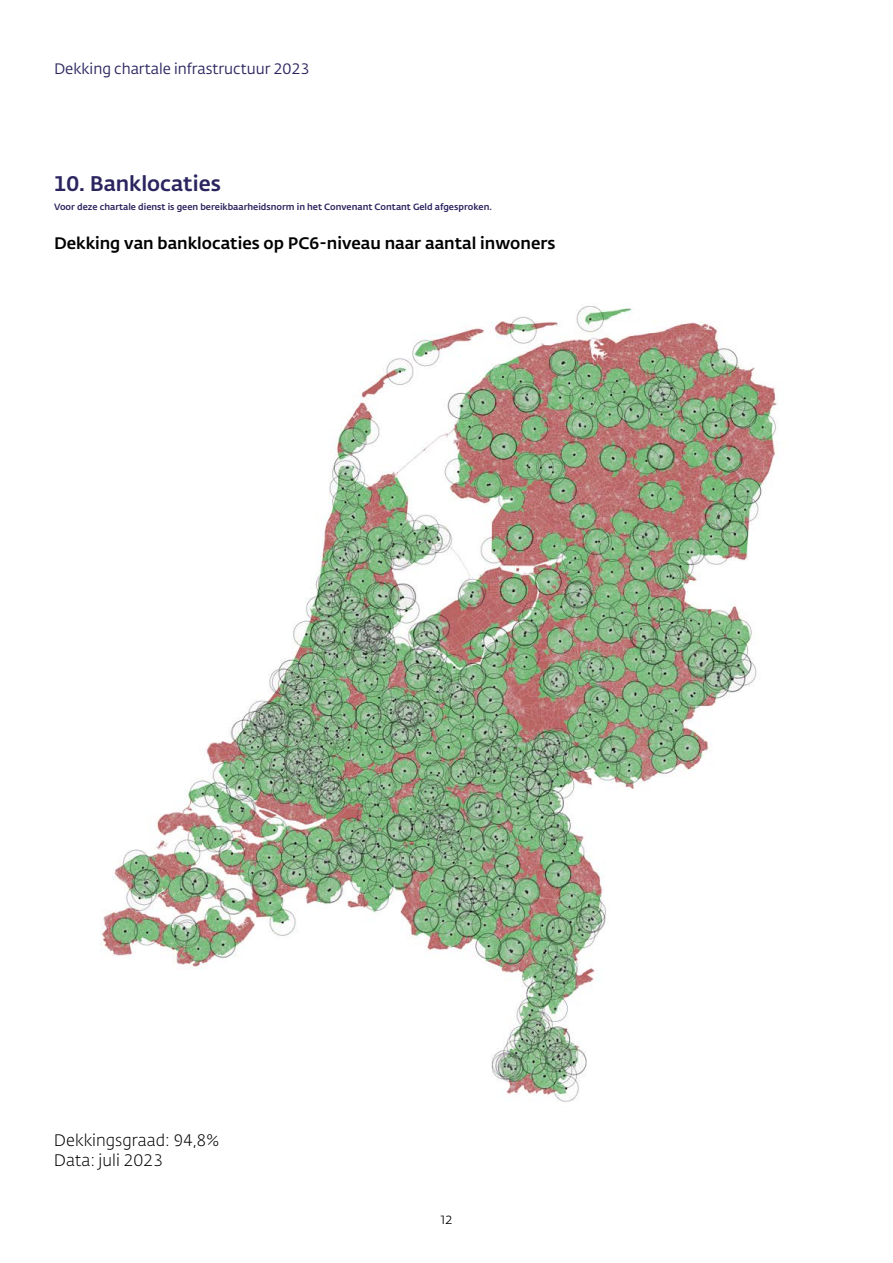
<style>
.page{position:relative;width:893px;height:1263px;background:#fff}
.page>*{position:absolute;margin:0;border:0;box-sizing:border-box;transform-origin:0 0}
.t1{font:500 21px "DNB Fedra";color:#2b255f}
.t2{font:500 16.5px "DNB Fedra";color:#000}
.t3{font:300 16.5px/19.5px "DNB Fedra";color:#000}
.t4{font:15px "DNB Fedra";color:#2b255f}
.t5{font:300 15px "DNB Fedra";color:#000}
.t6{font:500 9px "DNB Fedra";color:#2b255f}
</style>
<div class="page">
<img style="left:100px;top:305px;width:677px;height:797px">
<h3 class="t4" style="left:54px;top:59px;width:257px">Dekking chartale infrastructuur 2023</h3>
<h1 class="t1" style="left:54px;top:170px;width:168px">10. Banklocaties</h1>
<p class="t6" style="left:54px;top:201px;width:439px">Voor deze chartale dienst is geen bereikbaarheidsnorm in het Convenant Contant Geld afgesproken.</p>
<h2 class="t2" style="left:54px;top:233px;width:503px">Dekking van banklocaties op PC6-niveau naar aantal inwoners</h2>
<h2 class="t3" style="left:54px;top:1131px;width:167px">Dekkingsgraad: 94,8%<br>Data: juli 2023</h2>
<h3 class="t5" style="left:440px;top:1210px;width:14px">12</h3>
</div>
